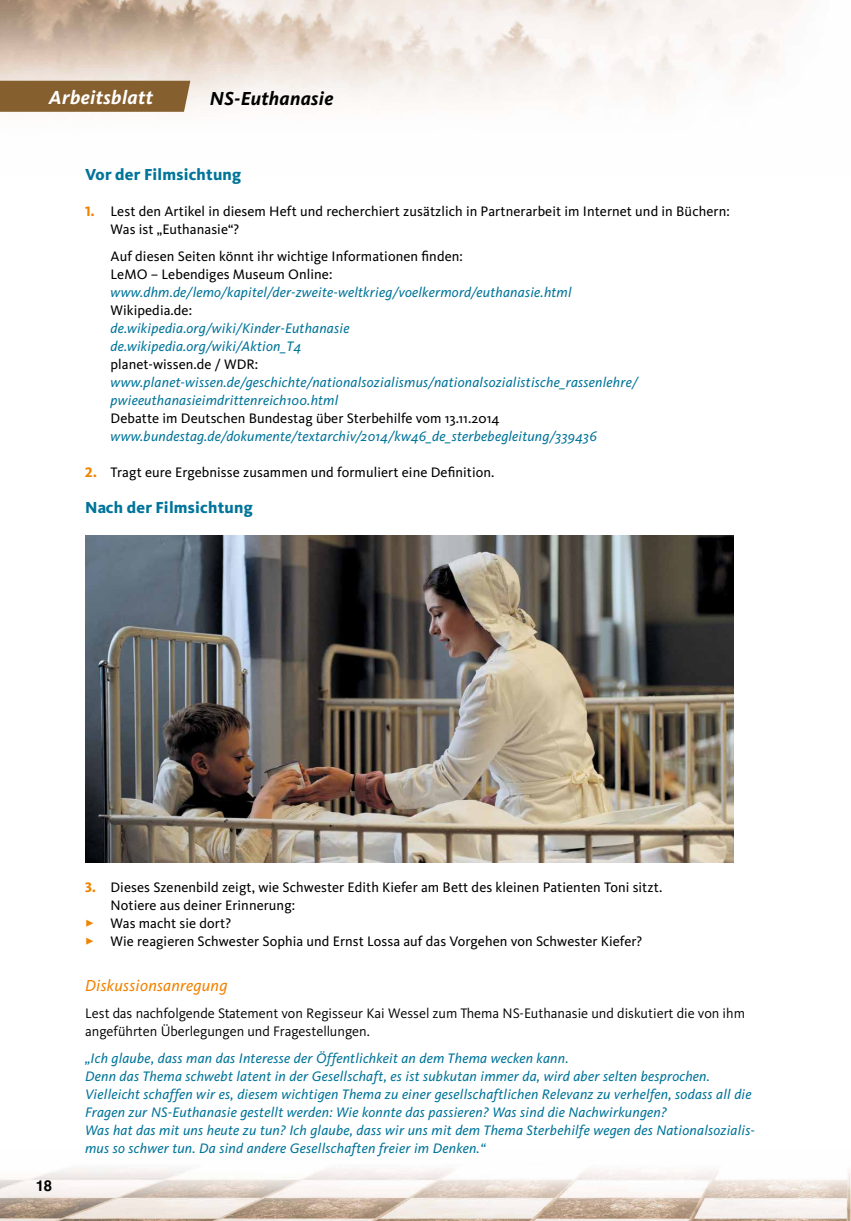
<style>
.page{position:relative;width:851px;height:1221px;background:#fff}
.page>*{position:absolute;margin:0;border:0;box-sizing:border-box;transform-origin:0 0}
.t1{font:italic 700 19.65px "Kievit";letter-spacing:.015em;color:#fff}
.t2{font:italic 700 19.5px "Kievit";letter-spacing:.015em;color:#000}
.t3{font:800 16.5px "Kievit";letter-spacing:.015em;color:#007499}
.t4{font:italic 16.5px "Kievit";letter-spacing:.015em;color:#f08300}
.t5{font:700 15px "Helvetica";color:#000}
.t6{font:italic 14.25px/18px "Kievit";letter-spacing:.015em;color:#007499}
.t7{font:14.25px/18px "Kievit";letter-spacing:.005em;color:#000}
.t8{font:14.25px/18px "Kievit";color:#000}
.s1{font-family:"Kievit Extra Bold SC";color:#f08300}
.s2{color:#f08300}
</style>
<div class="page">
<img style="left:0;top:0;width:850px;height:1220px">
<div style="left:0;top:176px;width:850px;height:971px;background:#fff"></div>
<div style="left:0;top:61px;width:850px;height:121px;background:#fff"></div>
<div style="left:0;top:81px;width:190px;height:31px;background:#865f2e"></div>
<img style="left:85px;top:535px;width:648px;height:327px">
<h1 class="t1" style="left:49px;top:85px;width:106px">Arbeitsblatt</h1>
<h2 class="t2" style="left:210px;top:86px;width:125px">NS-Euthanasie</h2>
<p class="t3" style="left:85px;top:164px;width:158px">Vor der Filmsichtung</p>
<p class="t7" style="left:111px;top:202px;width:620px;text-indent:-26px"><span class="s1">1.</span> Lest den Artikel in diesem Heft und recherchiert zusätzlich in Partnerarbeit im Internet und in Büchern:<br>Was ist „Euthanasie“?</p>
<p class="t7" style="left:111px;top:247px;width:354px">Auf diesen Seiten könnt ihr wichtige Informationen finden:<br>LeMO – Lebendiges Museum Online:</p>
<p class="t6" style="left:111px;top:283px;width:462px">www.dhm.de/lemo/kapitel/der-zweite-weltkrieg/voelkermord/euthanasie.html</p>
<p class="t7" style="left:111px;top:301px;width:83px">Wikipedia.de:</p>
<p class="t6" style="left:111px;top:319px;width:240px">de.wikipedia.org/wiki/Kinder-Euthanasie de.wikipedia.org/wiki/Aktion_T4</p>
<p class="t7" style="left:111px;top:355px;width:149px">planet-wissen.de / WDR:</p>
<p class="t6" style="left:111px;top:373px;width:528px">www.planet-wissen.de/geschichte/nationalsozialismus/nationalsozialistische_rassenlehre/ pwieeuthanasieimdrittenreich100.html</p>
<p class="t7" style="left:111px;top:409px;width:390px">Debatte im Deutschen Bundestag über Sterbehilfe vom 13.11.2014</p>
<p class="t6" style="left:111px;top:427px;width:487px">www.bundestag.de/dokumente/textarchiv/2014/kw46_de_sterbebegleitung/339436</p>
<p class="t7" style="left:85px;top:463px;width:411px"><span class="s1">2.</span> Tragt eure Ergebnisse zusammen und formuliert eine Definition.</p>
<p class="t3" style="left:85px;top:497px;width:169px">Nach der Filmsichtung</p>
<p class="t5" style="left:36px;top:1173px;width:18px">18</p>
<p class="t7" style="left:111px;top:877px;width:553px;text-indent:-26px"><span class="s1">3.</span> Dieses Szenenbild zeigt, wie Schwester Edith Kiefer am Bett des kleinen Patienten Toni sitzt.<br>Notiere aus deiner Erinnerung:</p>
<p class="t7" style="left:85px;top:913px;width:147px"><span class="s2">✓</span> Was macht sie dort?</p>
<p class="t7" style="left:85px;top:931px;width:558px"><span class="s2">✓</span> Wie reagieren Schwester Sophia und Ernst Lossa auf das Vorgehen von Schwester Kiefer?</p>
<p class="t4" style="left:85px;top:974px;width:144px">Diskussionsanregung</p>
<p class="t8" style="left:85px;top:1003px;width:661px">Lest das nachfolgende Statement von Regisseur Kai Wessel zum Thema NS-Euthanasie und diskutiert die von ihm angeführten Überlegungen und Fragestellungen.</p>
<p class="t6" style="left:85px;top:1048px;width:671px">„Ich glaube, dass man das Interesse der Öffentlichkeit an dem Thema wecken kann.<br>Denn das Thema schwebt latent in der Gesellschaft, es ist subkutan immer da, wird aber selten besprochen.<br>Vielleicht schaffen wir es, diesem wichtigen Thema zu einer gesellschaftlichen Relevanz zu verhelfen, sodass all die Fragen zur NS-Euthanasie gestellt werden: Wie konnte das passieren? Was sind die Nachwirkungen?<br>Was hat das mit uns heute zu tun? Ich glaube, dass wir uns mit dem Thema Sterbehilfe wegen des Nationalsozialis&shy;mus so schwer tun. Da sind andere Gesellschaften freier im Denken.“</p>
</div>
